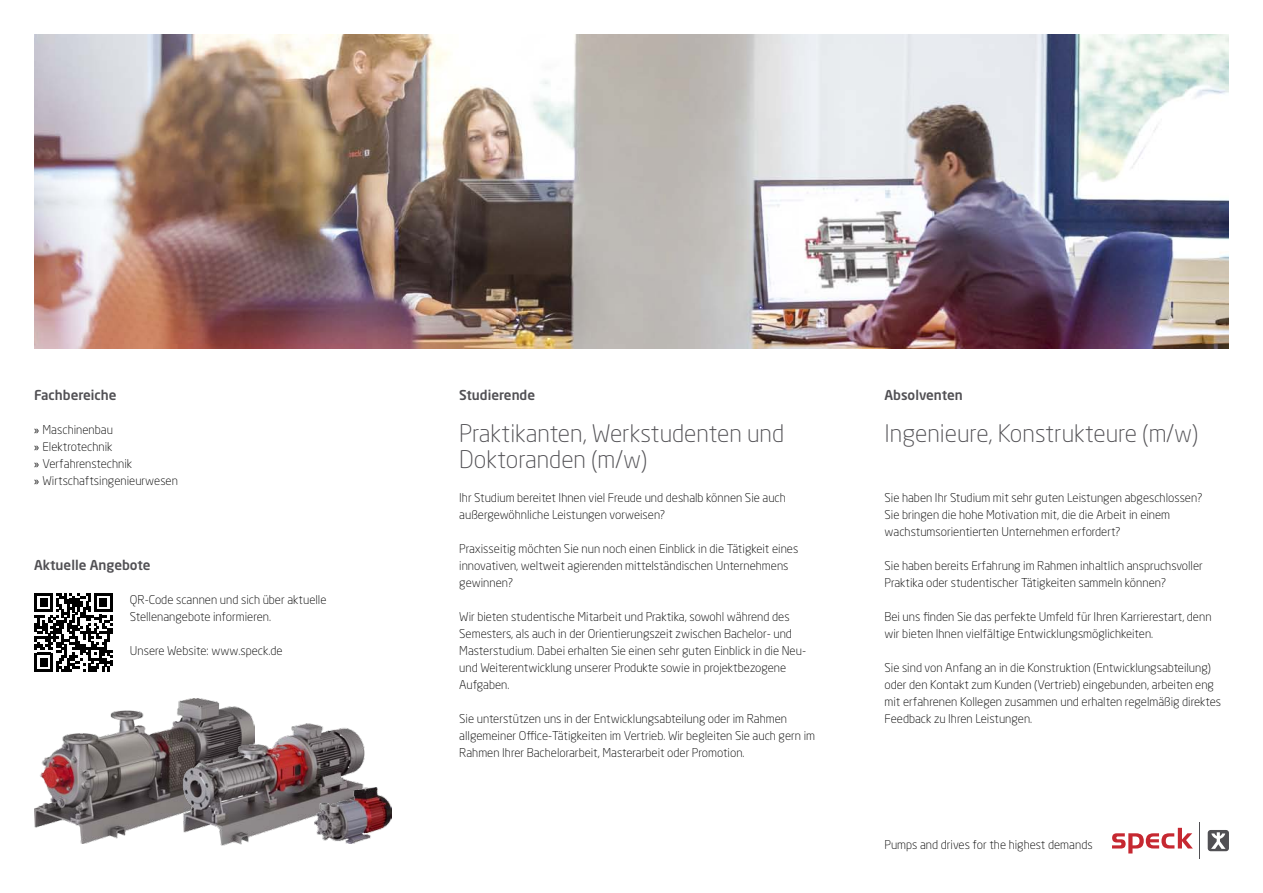
<style>
.page{position:relative;width:1263px;height:893px;background:#fff}
.page>*{position:absolute;margin:0;border:0;box-sizing:border-box;transform-origin:0 0}
.H_02_Überschrift{font:300 24px/25.5px "Neo Sans Std";color:#515054}
.H_03_Überschift{font:500 13.5px "Neo Sans Std";color:#515054}
.S_01_Standard_4_mm{font:300 12px/17px "Neo Sans Std";color:#000}
.S_012_Standard_Liste{font:300 12px "Neo Sans Std";color:#000}
.s1{font-family:"Myriad Pro";font-weight:400}
</style>
<div class="page">
<img style="left:34px;top:34px;width:1195px;height:315px">
<hr style="left:1199px;top:822px;width:1px;height:37px;background:#515054">
<svg style="left:1208px;top:830px;width:21px;height:21px"></svg>
<svg style="left:1112px;top:828px;width:81px;height:25px"></svg>
<img style="left:34px;top:698px;width:220px;height:146px">
<img style="left:171px;top:722px;width:194px;height:124px">
<img style="left:314px;top:787px;width:77px;height:56px">
<svg style="left:34px;top:593px;width:79px;height:78px"></svg>
<p class="H_03_Überschift" style="left:34px;top:386px;width:84px">Fachbereiche</p>
<p class="S_012_Standard_Liste" style="left:34px;top:422px;width:80px"><span class="s1">»</span> Maschinenbau</p>
<p class="S_012_Standard_Liste" style="left:34px;top:439px;width:80px"><span class="s1">»</span> Elektrotechnik</p>
<p class="S_012_Standard_Liste" style="left:34px;top:456px;width:100px"><span class="s1">»</span> Verfahrenstechnik</p>
<p class="S_012_Standard_Liste" style="left:34px;top:473px;width:145px"><span class="s1">»</span> Wirtschaftsingenieurwesen</p>
<p class="H_03_Überschift" style="left:34px;top:556px;width:118px">Aktuelle Angebote</p>
<p class="S_01_Standard_4_mm" style="left:130px;top:591px;width:198px">QR-Code scannen und sich über aktuelle<br>Stellenangebote informieren.</p>
<p class="S_01_Standard_4_mm" style="left:130px;top:642px;width:154px">Unsere Website: www.speck.de</p>
<p class="H_03_Überschift" style="left:459px;top:386px;width:77px">Studierende</p>
<p class="H_02_Überschrift" style="left:459px;top:421px;width:326px">Praktikanten, Werkstudenten und<br>Doktoranden (m/w)</p>
<p class="S_01_Standard_4_mm" style="left:459px;top:489px;width:328px">Ihr Studium bereitet Ihnen viel Freude und deshalb können Sie auch außergewöhnliche Leistungen vorweisen?</p>
<p class="S_01_Standard_4_mm" style="left:459px;top:540px;width:341px">Praxisseitig möchten Sie nun noch einen Einblick in die Tätigkeit eines innovativen, weltweit agierenden mittelständischen Unternehmens gewinnen?</p>
<p class="S_01_Standard_4_mm" style="left:459px;top:608px;width:348px">Wir bieten studentische Mitarbeit und Praktika, sowohl während des Semesters, als auch in der Orientierungszeit zwischen Bachelor- und Masterstudium. Dabei erhalten Sie einen sehr guten Einblick in die Neu&shy;und Weiterentwicklung unserer Produkte sowie in projektbezogene Aufgaben.</p>
<p class="S_01_Standard_4_mm" style="left:459px;top:710px;width:357px">Sie unterstützen uns in der Entwicklungsabteilung oder im Rahmen allgemeiner Office-Tätigkeiten im Vertrieb. Wir begleiten Sie auch gern im<br>Rahmen Ihrer Bachelorarbeit, Masterarbeit oder Promotion.</p>
<p class="H_03_Überschift" style="left:884px;top:386px;width:80px">Absolventen</p>
<p class="H_02_Überschrift" style="left:884px;top:421px;width:315px">Ingenieure, Konstrukteure (m/w)</p>
<p class="S_01_Standard_4_mm" style="left:884px;top:489px;width:319px">Sie haben Ihr Studium mit sehr guten Leistungen abgeschlossen?</p>
<p class="S_01_Standard_4_mm" style="left:884px;top:506px;width:287px">Sie bringen die hohe Motivation mit, die die Arbeit in einem wachstumsorientierten Unternehmen erfordert?</p>
<p class="S_01_Standard_4_mm" style="left:884px;top:557px;width:320px">Sie haben bereits Erfahrung im Rahmen inhaltlich anspruchsvoller<br>Praktika oder studentischer Tätigkeiten sammeln können?</p>
<p class="S_01_Standard_4_mm" style="left:884px;top:608px;width:329px">Bei uns finden Sie das perfekte Umfeld für Ihren Karrierestart, denn wir bieten Ihnen vielfältige Entwicklungsmöglichkeiten.</p>
<p class="S_01_Standard_4_mm" style="left:884px;top:659px;width:338px">Sie sind von Anfang an in die Konstruktion (Entwicklungsabteilung) oder den Kontakt zum Kunden (Vertrieb) eingebunden, arbeiten eng mit erfahrenen Kollegen zusammen und erhalten regelmäßig direktes Feedback zu Ihren Leistungen.</p>
<p class="S_01_Standard_4_mm" style="left:884px;top:836px;width:210px">Pumps and drives for the highest demands</p>
</div>
